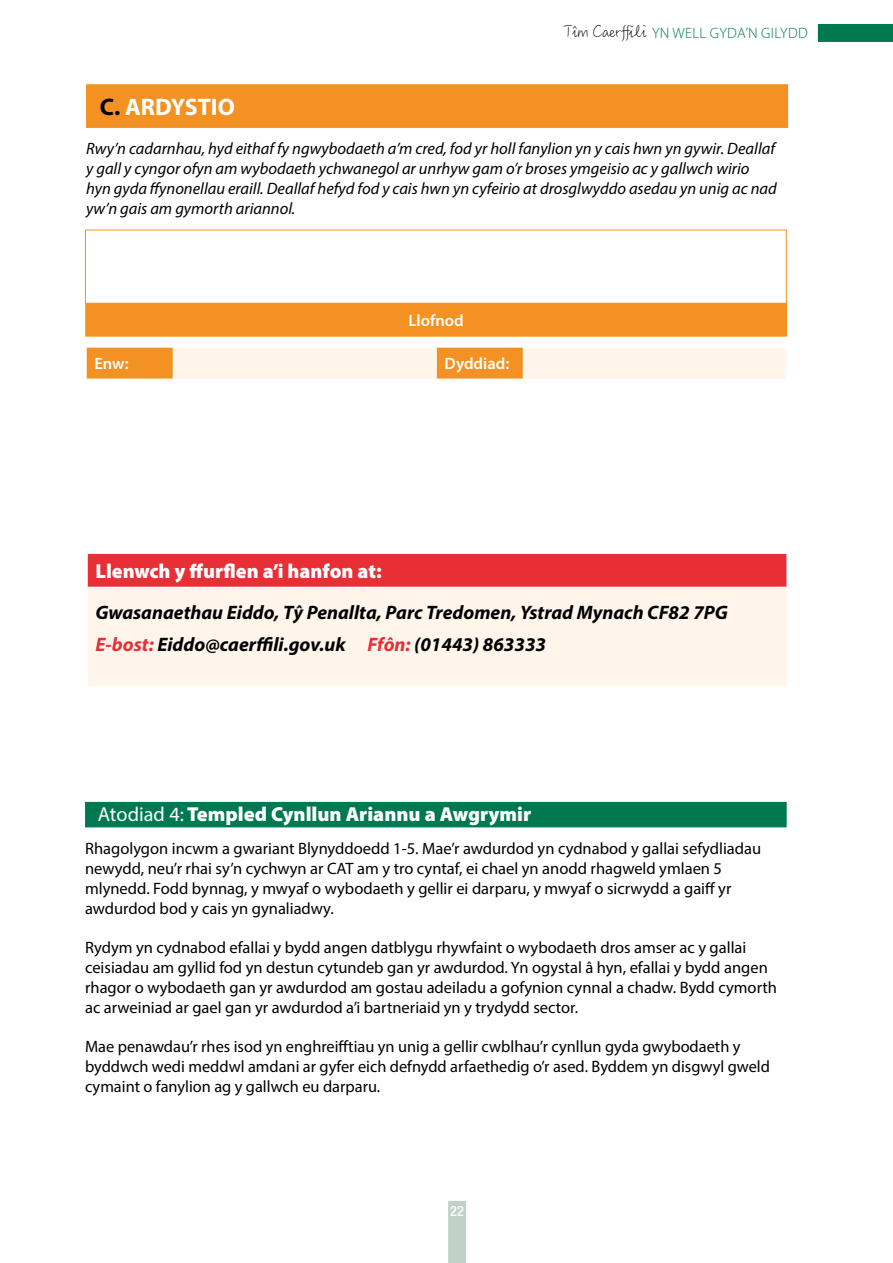
<style>
.page{position:relative;width:893px;height:1263px;background:#fff}
.page>*{position:absolute;margin:0;border:0;box-sizing:border-box;transform-origin:0 0}
.t1{font:700 24px "Myriad Pro";color:#fff}
.t2{font:900 20.25px "Myriad Pro";color:#fff}
.t3{font:italic 700 19.5px/32px "Myriad Pro";color:#000}
.t4{font:16.5px/19.8px "Myriad Pro";color:#000}
.t5{font:italic 16.5px/19.8px "Myriad Pro";color:#000}
.t6{font:600 16.5px "Myriad Pro";color:#fff}
.t7{font:300 15px "Myriad Pro";letter-spacing:.02em;color:#007952}
.t8{font:600 condensed 15px "Nimbus San Nov T";color:#fff}
.s1{color:#000}
.s2{font-family:"M Ling Wai Medium TC";font-weight:400;font-size:18px;color:#000}
.s3{color:#e72f35}
.s4{font-weight:400}
</style>
<div class="page">
<div style="left:448px;top:1201px;width:18px;height:62px;background:#c0d2c7"></div>
<div style="left:818px;top:24px;width:75px;height:18px;background:#007952"></div>
<div style="left:85px;top:83px;width:705px;height:46px;background:#f39222"></div>
<hr style="left:85px;top:81px;width:706px;height:3px;background:#fff">
<hr style="left:85px;top:128px;width:706px;height:3px;background:#fff">
<hr style="left:788px;top:84px;width:3px;height:44px;background:#fff">
<hr style="left:85px;top:84px;width:1px;height:44px;background:#fff">
<div style="left:87px;top:553px;width:700px;height:34px;background:#e72f35"></div>
<div style="left:87px;top:587px;width:700px;height:100px;background:#fff5eb"></div>
<hr style="left:86px;top:552px;width:702px;height:2px;background:#fff">
<hr style="left:86px;top:554px;width:2px;height:33px;background:#fff">
<hr style="left:786px;top:554px;width:2px;height:33px;background:#fff">
<hr style="left:86px;top:587px;width:702px;height:1px;background:#fff">
<hr style="left:86px;top:588px;width:2px;height:98px;background:#fff">
<hr style="left:786px;top:588px;width:2px;height:98px;background:#fff">
<hr style="left:86px;top:686px;width:702px;height:2px;background:#fff">
<svg style="left:87px;top:348px;width:698px;height:31px;background:#fcdcba"></svg>
<hr style="left:173px;top:348px;width:1px;height:31px;background:#fff">
<hr style="left:435px;top:348px;width:2px;height:31px;background:#fff">
<hr style="left:523px;top:348px;width:1px;height:31px;background:#fff">
<div style="left:86px;top:303px;width:700px;height:33px;background:#f39222"></div>
<hr style="left:85px;top:304px;width:2px;height:31px;background:#f39222">
<hr style="left:785px;top:304px;width:2px;height:31px;background:#f39222">
<hr style="left:85px;top:335px;width:702px;height:2px;background:#f39222">
<div style="left:85px;top:230px;width:702px;height:74px;background:#fff;border:1px solid #f39222"></div>
<div style="left:85px;top:802px;width:702px;height:25px;background:#007952"></div>
<h1 class="t1" style="left:100px;top:91px;width:137px"><span class="s1">C.</span> ARDYSTIO</h1>
<p class="t7" style="left:563px;top:24px;width:246px"><span class="s2">Tîm Caerffili</span> YN WELL GYDA’N GILYDD</p>
<p class="t5" style="left:86px;top:139px;width:692px">Rwy’n cadarnhau, hyd eithaf fy ngwybodaeth a’m cred, fod yr holl fanylion yn y cais hwn yn gywir. Deallaf y gall y cyngor ofyn am wybodaeth ychwanegol ar unrhyw gam o’r broses ymgeisio ac y gallwch wirio hyn gyda ffynonellau eraill. Deallaf hefyd fod y cais hwn yn cyfeirio at drosglwyddo asedau yn unig ac nad yw’n gais am gymorth ariannol.</p>
<p class="t6" style="left:408px;top:310px;width:57px">Llofnod</p>
<p class="t6" style="left:94px;top:353px;width:36px">Enw:</p>
<p class="t6" style="left:445px;top:353px;width:66px">Dyddiad:</p>
<p class="t2" style="left:96px;top:557px;width:288px">Llenwch y ffurflen a’i hanfon at:</p>
<p class="t3" style="left:96px;top:595px;width:634px">Gwasanaethau Eiddo, Tŷ Penallta, Parc Tredomen, Ystrad Mynach CF82 7PG<br><span class="s3">E-bost:</span> Eiddo@caerffili.gov.uk <span class="s3">Ffôn:</span> (01443) 863333</p>
<p class="t2" style="left:98px;top:801px;width:435px"><span class="s4">Atodiad 4:</span> Templed Cynllun Ariannu a Awgrymir</p>
<p class="t4" style="left:85px;top:839px;width:678px">Rhagolygon incwm a gwariant Blynyddoedd 1-5. Mae’r awdurdod yn cydnabod y gallai sefydliadau newydd, neu’r rhai sy’n cychwyn ar CAT am y tro cyntaf, ei chael yn anodd rhagweld ymlaen 5 mlynedd. Fodd bynnag, y mwyaf o wybodaeth y gellir ei darparu, y mwyaf o sicrwydd a gaiff yr awdurdod bod y cais yn gynaliadwy.</p>
<p class="t4" style="left:85px;top:938px;width:694px">Rydym yn cydnabod efallai y bydd angen datblygu rhywfaint o wybodaeth dros amser ac y gallai ceisiadau am gyllid fod yn destun cytundeb gan yr awdurdod. Yn ogystal â hyn, efallai y bydd angen rhagor o wybodaeth gan yr awdurdod am gostau adeiladu a gofynion cynnal a chadw. Bydd cymorth ac arweiniad ar gael gan yr awdurdod a’i bartneriaid yn y trydydd sector.</p>
<p class="t4" style="left:85px;top:1037px;width:686px">Mae penawdau’r rhes isod yn enghreifftiau yn unig a gellir cwblhau’r cynllun gyda gwybodaeth y byddwch wedi meddwl amdani ar gyfer eich defnydd arfaethedig o’r ased. Byddem yn disgwyl gweld cymaint o fanylion ag y gallwch eu darparu.</p>
<p class="t8" style="left:450px;top:1202px;width:15px">22</p>
</div>
